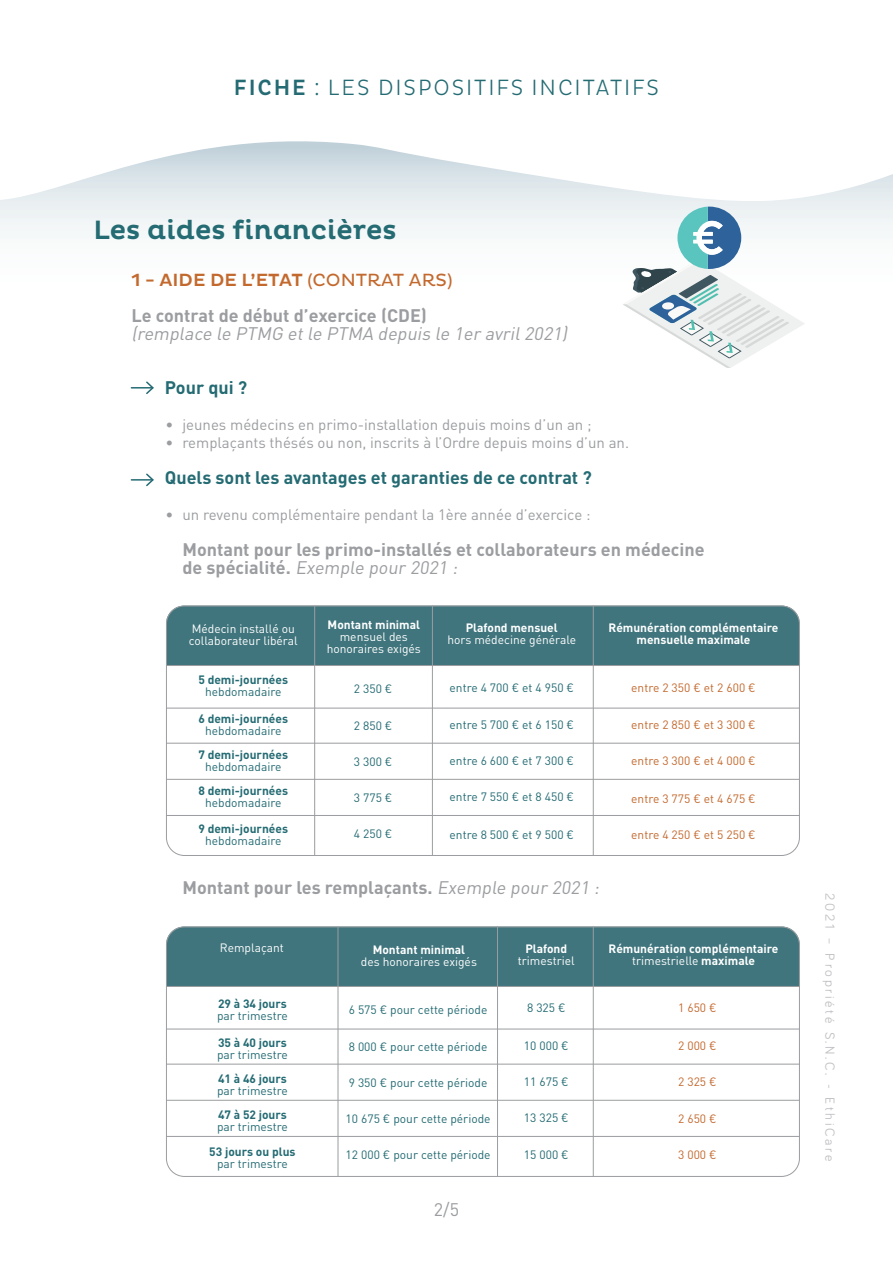
<style>
.page{position:relative;width:893px;height:1263px;background:#fff}
.page>*{position:absolute;margin:0;border:0;box-sizing:border-box;transform-origin:0 0}
.t1{font:500 27px "Pluto";color:#246b73}
.t2{font:300 22.5px "Pluto Cond";letter-spacing:.085em;color:#246b73}
.t3{font:700 18px/18px "DIN";color:#9b9da0}
.t4{font:700 18px "DIN";color:#246b73}
.t5{font:italic 18px "DIN";color:#9b9da0}
.t6{font:500 18px "Pluto";color:#c3692e}
.t7{font:18px "DIN";color:#9b9da0}
.t8{font:15px "DIN";color:#9b9da0}
.t9{font:13.5px "Bariol";letter-spacing:.2em;color:#c0c1c4}
.t10{font:12px "DIN";color:#246b73}
.t11{font:700 12px/12px "DIN";color:#fff;text-align:center}
.t12{font:12px "DIN Pro";color:#246b73}
.t13{font:12px/12px "DIN";color:#fff}
.t14{font:700 12px "DIN";color:#246b73}
.t15{font:12px "DIN";color:#c3692e}
.t16{font:12px "DIN Pro";color:#c3692e}
.s1{font-weight:500}
.s2{font-weight:400}
.s3{font-family:"DIN Pro"}
.s4{font-family:"DIN"}
</style>
<div class="page">
<svg style="left:3px;top:141px;width:890px;height:59px"></svg>
<svg style="left:623px;top:207px;width:182px;height:161px"></svg>
<div style="left:166px;top:928px;width:634px;height:58px;background:#40757d"></div>
<svg style="left:131px;top:381px;width:23px;height:13px"></svg>
<hr style="left:131px;top:479px;width:22px;height:2px;background:#246b73">
<svg style="left:145px;top:473px;width:9px;height:14px"></svg>
<div style="left:166px;top:606px;width:634px;height:59px;background:#40757d"></div>
<div style="left:166px;top:606px;width:634px;height:250px;border:1px solid #9b9da0;border-radius:18px"></div>
<hr style="left:166px;top:665px;width:633px;height:1px;background:#9b9da0">
<hr style="left:166px;top:708px;width:633px;height:1px;background:#9b9da0">
<hr style="left:166px;top:743px;width:633px;height:1px;background:#9b9da0">
<hr style="left:166px;top:779px;width:633px;height:1px;background:#9b9da0">
<hr style="left:166px;top:815px;width:633px;height:1px;background:#9b9da0">
<hr style="left:314px;top:606px;width:1px;height:250px;background:#9b9da0">
<hr style="left:432px;top:606px;width:1px;height:250px;background:#9b9da0">
<hr style="left:593px;top:606px;width:1px;height:250px;background:#9b9da0">
<div style="left:166px;top:926px;width:634px;height:251px;border:1px solid #9b9da0;border-radius:18px"></div>
<hr style="left:166px;top:986px;width:633px;height:1px;background:#9b9da0">
<hr style="left:166px;top:1029px;width:633px;height:1px;background:#9b9da0">
<hr style="left:166px;top:1064px;width:633px;height:1px;background:#9b9da0">
<hr style="left:166px;top:1100px;width:633px;height:1px;background:#9b9da0">
<hr style="left:166px;top:1136px;width:633px;height:1px;background:#9b9da0">
<hr style="left:338px;top:926px;width:1px;height:251px;background:#9b9da0">
<hr style="left:497px;top:926px;width:1px;height:251px;background:#9b9da0">
<hr style="left:593px;top:926px;width:1px;height:251px;background:#9b9da0">
<h2 class="t2" style="left:234px;top:75px;width:427px"><span class="s1">FICHE</span> : LES DISPOSITIFS INCITATIFS</h2>
<h1 class="t1" style="left:94px;top:214px;width:305px">Les aides financières</h1>
<h3 class="t6" style="left:131px;top:270px;width:323px">1 - AIDE DE L’ETAT <span class="s2">(CONTRAT ARS)</span></h3>
<h3 class="t3" style="left:131px;top:306px;width:297px">Le contrat de début d’exercice (CDE)</h3>
<h3 class="t5" style="left:131px;top:323px;width:441px">(remplace le PTMG etle PTMA depuis le 1er avril2021)</h3>
<h3 class="t4" style="left:165px;top:376px;width:84px">Pour qui ?</h3>
<p class="t8" style="left:165px;top:416px;width:428px">• jeunes médecins en primo-installation depuis moins d’un an ;</p>
<p class="t8" style="left:165px;top:434px;width:465px">• remplaçants thésés ou non, inscrits à l’Ordre depuis moins d’un an.</p>
<h3 class="t4" style="left:165px;top:466px;width:429px">Quels sont les avantages et garanties de ce contrat ?</h3>
<p class="t8" style="left:165px;top:506px;width:427px">• un revenu complémentaire pendant la 1ère année d’exercice :</p>
<h3 class="t3" style="left:182px;top:540px;width:524px">Montant pour les primo-installés et collaborateurs en médecine de spécialité. <span class="s2">Exemple pour 2021 :</span></h3>
<p class="t13" style="left:189px;top:622px;width:110px">Médecin installé ou collaborateur libéral</p>
<p class="t11" style="left:328px;top:618px;width:94px">Montant minimal</p>
<p class="t13" style="left:327px;top:630px;width:96px;text-align:center">mensuel des honoraires exigés</p>
<p class="t14" style="left:198px;top:672px;width:91px">5 demi-journées</p>
<p class="t10" style="left:205px;top:685px;width:78px">hebdomadaire</p>
<p class="t14" style="left:198px;top:711px;width:91px">6 demi-journées</p>
<p class="t10" style="left:205px;top:724px;width:78px">hebdomadaire</p>
<p class="t14" style="left:198px;top:747px;width:91px">7 demi-journées</p>
<p class="t10" style="left:205px;top:760px;width:78px">hebdomadaire</p>
<p class="t14" style="left:198px;top:783px;width:91px">8 demi-journées</p>
<p class="t10" style="left:205px;top:796px;width:78px">hebdomadaire</p>
<p class="t14" style="left:198px;top:821px;width:91px">9 demi-journées</p>
<p class="t10" style="left:205px;top:833px;width:78px">hebdomadaire</p>
<p class="t10" style="left:354px;top:681px;width:40px">2 350 <span class="s3">€</span></p>
<p class="t10" style="left:354px;top:718px;width:40px">2 850 <span class="s3">€</span></p>
<p class="t10" style="left:354px;top:754px;width:40px">3 300 <span class="s3">€</span></p>
<p class="t10" style="left:354px;top:790px;width:40px">3 775 <span class="s3">€</span></p>
<p class="t10" style="left:354px;top:826px;width:40px">4 250 <span class="s3">€</span></p>
<p class="t11" style="left:466px;top:621px;width:93px">Plafond mensuel</p>
<p class="t13" style="left:447px;top:633px;width:130px">hors médecine générale</p>
<p class="t10" style="left:450px;top:680px;width:126px">entre 4 700 <span class="s3">€ et 4 950 €</span></p>
<p class="t10" style="left:450px;top:717px;width:126px">entre 5 700 <span class="s3">€ et 6 150 €</span></p>
<p class="t10" style="left:450px;top:753px;width:126px">entre 6 600 <span class="s3">€ et 7 300 €</span></p>
<p class="t10" style="left:450px;top:789px;width:126px">entre 7 550 <span class="s3">€ et 8 450 €</span></p>
<p class="t10" style="left:450px;top:827px;width:126px">entre 8 500 <span class="s3">€ et 9 500 €</span></p>
<p class="t11" style="left:608px;top:621px;width:171px">Rémunération complémentaire mensuelle maximale</p>
<p class="t15" style="left:631px;top:680px;width:126px">entre 2 350 <span class="s3">€ et 2 600 €</span></p>
<p class="t15" style="left:631px;top:717px;width:126px">entre 2 850 <span class="s3">€ et 3 300 €</span></p>
<p class="t15" style="left:631px;top:753px;width:126px">entre 3 300 <span class="s3">€ et 4 000 €</span></p>
<p class="t15" style="left:631px;top:791px;width:126px">entre 3 775 <span class="s3">€ et 4 675 €</span></p>
<p class="t15" style="left:631px;top:827px;width:126px">entre 4 250 <span class="s3">€ et 5 250 €</span></p>
<h3 class="t3" style="left:182px;top:878px;width:421px">Montant pour les remplaçants. <span class="s2">Exemple pour 2021 :</span></h3>
<p class="t13" style="left:220px;top:941px;width:66px">Remplaçant</p>
<p class="t11" style="left:373px;top:943px;width:94px">Montant minimal</p>
<p class="t13" style="left:361px;top:955px;width:118px">des honoraires exigés</p>
<p class="t14" style="left:218px;top:995px;width:70px">29 à 34 jours</p>
<p class="t10" style="left:217px;top:1008px;width:72px">par trimestre</p>
<p class="t14" style="left:218px;top:1034px;width:70px">35 à 40 jours</p>
<p class="t10" style="left:217px;top:1047px;width:72px">par trimestre</p>
<p class="t14" style="left:218px;top:1070px;width:70px">41 à 46 jours</p>
<p class="t10" style="left:217px;top:1083px;width:72px">par trimestre</p>
<p class="t14" style="left:218px;top:1106px;width:70px">47 à 52 jours</p>
<p class="t10" style="left:217px;top:1119px;width:72px">par trimestre</p>
<p class="t14" style="left:209px;top:1144px;width:88px">53 jours ou plus</p>
<p class="t10" style="left:217px;top:1156px;width:72px">par trimestre</p>
<p class="t12" style="left:349px;top:1001px;width:140px"><span class="s4">6 575</span> € pour cette période</p>
<p class="t12" style="left:349px;top:1039px;width:140px"><span class="s4">8 000</span> € pour cette période</p>
<p class="t12" style="left:349px;top:1075px;width:140px"><span class="s4">9 350</span> € pour cette période</p>
<p class="t12" style="left:346px;top:1111px;width:146px"><span class="s4">10 675</span> € pour cette période</p>
<p class="t12" style="left:346px;top:1147px;width:146px"><span class="s4">12 000</span> € pour cette période</p>
<h3 class="t7" style="left:434px;top:1198px;width:27px">2/5</h3>
<p class="t11" style="left:525px;top:942px;width:43px">Plafond</p>
<p class="t13" style="left:518px;top:954px;width:58px">trimestriel</p>
<p class="t12" style="left:527px;top:999px;width:40px">8 325 €</p>
<p class="t12" style="left:524px;top:1037px;width:46px">10 000 €</p>
<p class="t12" style="left:524px;top:1073px;width:46px">11 675 €</p>
<p class="t12" style="left:524px;top:1109px;width:46px">13 325 €</p>
<p class="t12" style="left:524px;top:1146px;width:46px">15 000 €</p>
<p class="t11" style="left:608px;top:942px;width:171px">Rémunération complémentaire <span class="s2">trimestrielle</span> maximale</p>
<p class="t16" style="left:678px;top:999px;width:40px">1 650 €</p>
<p class="t16" style="left:678px;top:1037px;width:40px">2 000 €</p>
<p class="t16" style="left:678px;top:1073px;width:40px">2 325 €</p>
<p class="t16" style="left:678px;top:1110px;width:40px">2 650 €</p>
<p class="t16" style="left:678px;top:1146px;width:40px">3 000 €</p>
<p class="t9" style="left:839px;top:893px;width:270px;rotate:90deg">2021 – Propriété S.N.C. - EthiCare</p>
</div>
